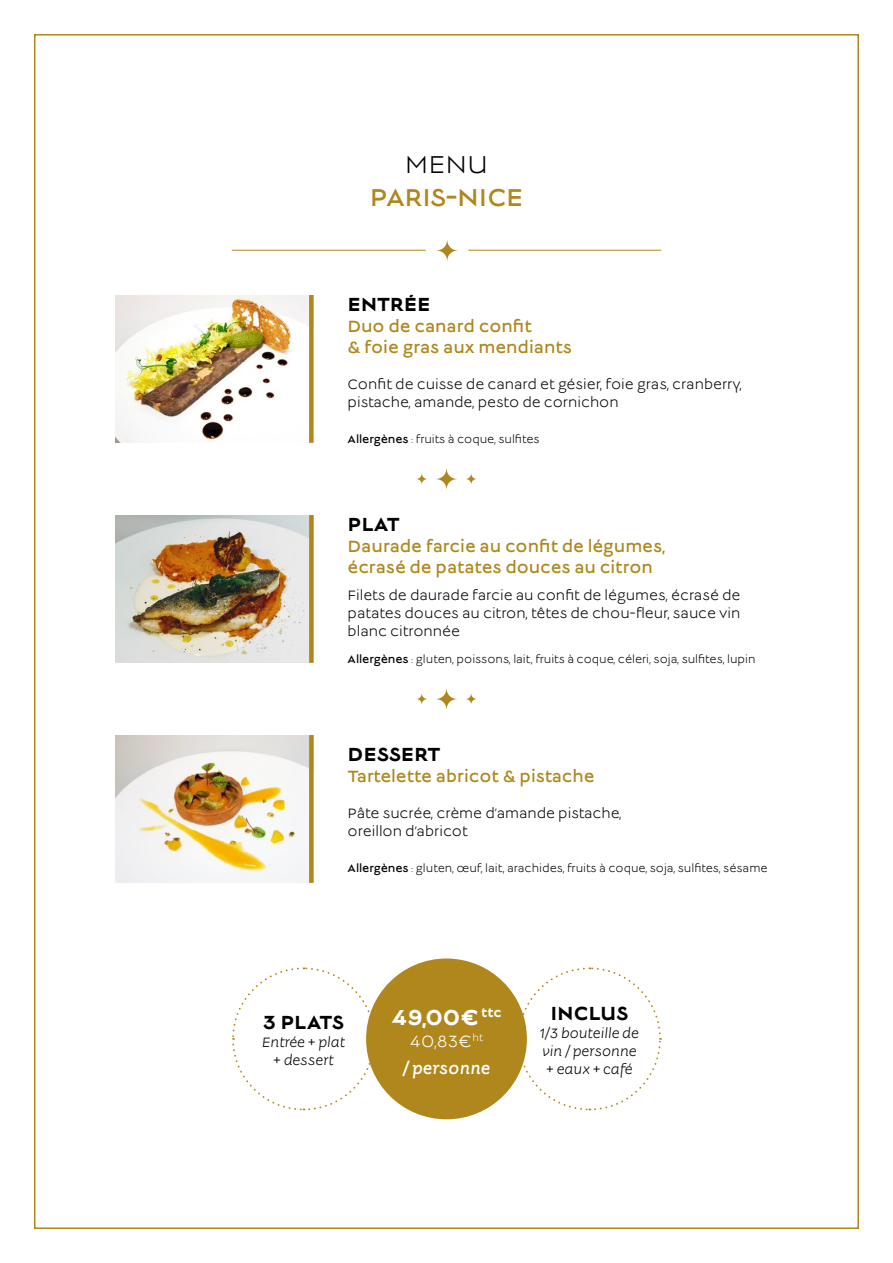
<style>
.page{position:relative;width:893px;height:1263px;background:#fff}
.page>*{position:absolute;margin:0;border:0;box-sizing:border-box;transform-origin:0 0}
.t1{font:27px "Lucien";color:#af871d}
.t2{font:27px "Lucien";color:#000}
.t3{font:700 24px "Lucien";color:#fff}
.t4{font:700 21px "Lucien";color:#000}
.t5{font:18px/21px "Lucien";color:#af871d}
.t6{font:italic 18px/27px "Lucien";color:#fff;text-align:center}
.t7{font:15px/18px "Lucien";color:#000}
.t8{font:italic 15px/18px "Lucien";color:#000;text-align:center}
.t9{font:12px "Lucien";color:#000}
.s1{font-style:inherit}
.s2{font-style:normal}
</style>
<div class="page">
<svg style="left:232px;top:967px;width:144px;height:144px"></svg>
<svg style="left:517px;top:967px;width:145px;height:144px"></svg>
<div style="left:366px;top:958px;width:161px;height:161px;background:#af871d;border-radius:50%"></div>
<hr style="left:232px;top:250px;width:194px;height:1px;background:#af871d">
<hr style="left:468px;top:250px;width:193px;height:1px;background:#af871d">
<svg style="left:436px;top:240px;width:22px;height:21px"></svg>
<svg style="left:436px;top:468px;width:21px;height:21px"></svg>
<svg style="left:416px;top:473px;width:11px;height:11px"></svg>
<svg style="left:466px;top:473px;width:11px;height:11px"></svg>
<svg style="left:436px;top:688px;width:21px;height:21px"></svg>
<svg style="left:416px;top:693px;width:11px;height:11px"></svg>
<svg style="left:466px;top:693px;width:11px;height:11px"></svg>
<img style="left:116px;top:295px;width:193px;height:148px">
<div style="left:309px;top:295px;width:5px;height:148px;background:#af871d"></div>
<img style="left:116px;top:515px;width:193px;height:148px">
<div style="left:309px;top:515px;width:5px;height:148px;background:#af871d"></div>
<img style="left:116px;top:735px;width:193px;height:148px">
<div style="left:309px;top:735px;width:5px;height:148px;background:#af871d"></div>
<h1 class="t2" style="left:405px;top:153px;width:85px">MENU</h1>
<h1 class="t1" style="left:370px;top:185px;width:155px">PARIS-NICE</h1>
<h3 class="t4" style="left:348px;top:294px;width:84px">ENTRÉE</h3>
<p class="t5" style="left:348px;top:317px;width:226px">Duo de canard confit<br>&amp; foie gras aux mendiants</p>
<p class="t7" style="left:348px;top:376px;width:396px">Confit de cuisse de canard et gésier, foie gras, cranberry, pistache, amande, pesto de cornichon</p>
<p class="t9" style="left:348px;top:434px;width:193px"><span class="s1">Allergènes</span> : fruits à coque, sulfites</p>
<h3 class="t4" style="left:348px;top:514px;width:54px">PLAT</h3>
<p class="t5" style="left:348px;top:537px;width:319px">Daurade farcie au confit de légumes, écrasé de patates douces au citron</p>
<p class="t7" style="left:348px;top:587px;width:395px;text-align:justify">Filets de daurade farcie au confit de légumes, écrasé de patates douces au citron, têtes de chou-fleur, sauce vin blanc citronnée</p>
<p class="t9" style="left:348px;top:654px;width:409px"><span class="s1">Allergènes</span> : gluten, poissons, lait, fruits à coque, céleri, soja, sulfites, lupin</p>
<h3 class="t4" style="left:348px;top:745px;width:94px">DESSERT</h3>
<p class="t5" style="left:348px;top:767px;width:248px">Tartelette abricot &amp; pistache</p>
<p class="t7" style="left:348px;top:806px;width:276px">Pâte sucrée, crème d’amande pistache, oreillon d’abricot</p>
<p class="t9" style="left:348px;top:863px;width:422px"><span class="s1">Allergènes</span> : gluten, œuf, lait, arachides, fruits à coque, soja, sulfites, sésame</p>
<h3 class="t4" style="left:263px;top:1012px;width:83px">3 PLATS</h3>
<p class="t8" style="left:262px;top:1034px;width:85px">Entrée + plat + dessert</p>
<h2 class="t3" style="left:391px;top:1006px;width:112px">49,00€ <sup>ttc</sup></h2>
<p class="t6" style="left:403px;top:1029px;width:89px"><span class="s2">40,83€</span><sup>ht<br></sup>/ personne</p>
<h3 class="t4" style="left:550px;top:1003px;width:80px">INCLUS</h3>
<p class="t8" style="left:540px;top:1025px;width:101px;text-align:left">1/3 bouteille de vin / personne + eaux + café</p>
</div>
